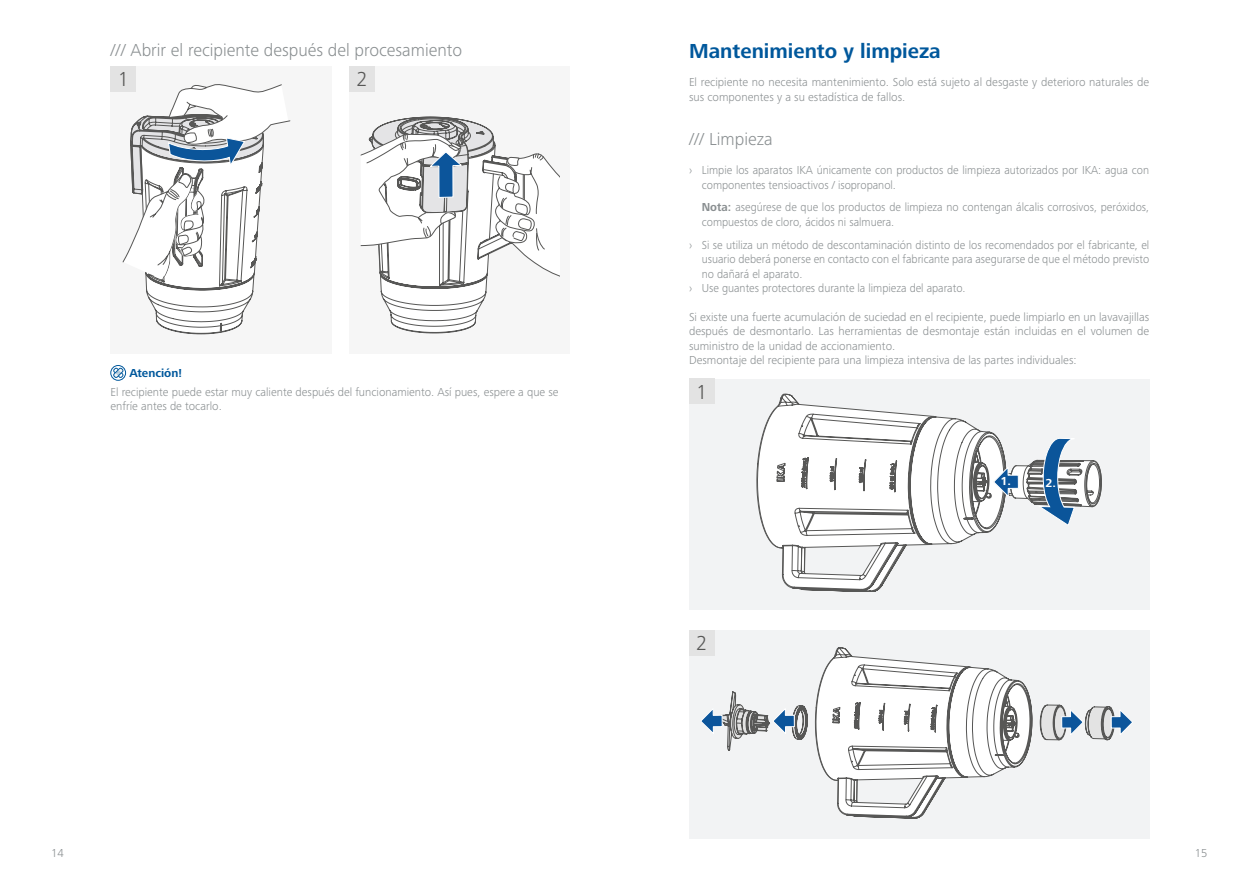
<style>
.page{position:relative;width:1259px;height:893px;background:#fff}
.page>*{position:absolute;margin:0;border:0;box-sizing:border-box;transform-origin:0 0}
.t1{font:700 21px "Frutiger Next IKA";color:#00589c}
.t2{font:300 21px "Frutiger Next IKA";color:#575756}
.t3{font:300 18px "Frutiger Next IKA";color:#8a8f91}
.t4{font:300 12px/14.4px "Frutiger Next IKA";color:#8a8f91}
.t5{font:300 12px/14.4px "Frutiger Next IKA";color:#8a8f91;scale:.96 1}
.t6{font:700 12px "Frutiger Next IKA";color:#00589c}
.t7{font:700 12px "Frutiger Next IKA";color:#fff}
.s1{font-weight:700}
</style>
<div class="page">
<div style="left:111px;top:365px;width:15px;height:15px;border:1px solid #00589c;border-radius:50%"></div>
<svg style="left:113px;top:367px;width:11px;height:11px"></svg>
<div style="left:689px;top:379px;width:460px;height:230px;background:#f2f3f4"></div>
<svg style="left:756px;top:394px;width:122px;height:198px"></svg>
<svg style="left:757px;top:404px;width:344px;height:186px"></svg>
<div style="left:689px;top:379px;width:25px;height:25px;background:#e3e3e3"></div>
<div style="left:689px;top:630px;width:460px;height:209px;background:#f2f3f4"></div>
<svg style="left:701px;top:647px;width:432px;height:171px"></svg>
<div style="left:689px;top:630px;width:25px;height:26px;background:#e3e3e3"></div>
<div style="left:111px;top:66px;width:221px;height:288px;background:#f6f6f6"></div>
<svg style="left:122px;top:84px;width:168px;height:250px"></svg>
<div style="left:111px;top:66px;width:25px;height:25px;background:#e3e3e3"></div>
<div style="left:349px;top:66px;width:221px;height:288px;background:#f6f6f6"></div>
<svg style="left:361px;top:117px;width:199px;height:216px"></svg>
<div style="left:349px;top:66px;width:26px;height:25px;background:#e3e3e3"></div>
<h2 class="t3" style="left:111px;top:39px;width:353px">/// Abrir el recipiente después del procesamiento</h2>
<h1 class="t2" style="left:118px;top:67px;width:13px">1</h1>
<h1 class="t2" style="left:356px;top:67px;width:13px">2</h1>
<p class="t6" style="left:129px;top:366px;width:54px">Atención!</p>
<p class="t4" style="left:111px;top:385px;width:449px">El recipiente puede estar muy caliente después del funcionamiento. Así pues, espere a que se enfríe antes de tocarlo.</p>
<h1 class="t1" style="left:689px;top:39px;width:253px">Mantenimiento y limpieza</h1>
<p class="t4" style="left:689px;top:75px;width:462px">El recipiente no necesita mantenimiento. Solo está sujeto al desgaste y deterioro naturales de sus componentes y a su estadística de fallos.</p>
<h2 class="t3" style="left:689px;top:129px;width:85px">/// Limpieza</h2>
<p class="t4" style="left:702px;top:163px;width:449px;text-indent:-13px">› Limpie los aparatos IKA únicamente con productos de limpieza autorizados por IKA: agua con componentes tensioactivos / isopropanol.</p>
<p class="t5" style="left:702px;top:200px;width:467px"><span class="s1">Nota:</span> asegúrese de que los productos de limpieza no contengan álcalis corrosivos, peróxidos, compuestos de cloro, ácidos ni salmuera.</p>
<p class="t4" style="left:689px;top:238px;width:462px">› Si se utiliza un método de descontaminación distinto de los recomendados por el fabricante, el</p>
<p class="t5" style="left:702px;top:252px;width:467px">usuario deberá ponerse en contacto con el fabricante para asegurarse de que el método previsto</p>
<p class="t5" style="left:702px;top:266px;width:104px">no dañará el aparato.</p>
<p class="t4" style="left:689px;top:281px;width:276px">› Use guantes protectores durante la limpieza del aparato.</p>
<p class="t4" style="left:689px;top:310px;width:462px">Si existe una fuerte acumulación de suciedad en el recipiente, puede limpiarlo en un lavavajillas después de desmontarlo. Las herramientas de desmontaje están incluidas en el volumen de suministro de la unidad de accionamiento.<br>Desmontaje del recipiente para una limpieza intensiva de las partes individuales:</p>
<h1 class="t2" style="left:696px;top:380px;width:13px">1</h1>
<h1 class="t2" style="left:696px;top:631px;width:13px">2</h1>
<p class="t7" style="left:1000px;top:474px;width:12px">1.</p>
<p class="t7" style="left:1045px;top:476px;width:12px">2.</p>
<p class="t4" style="left:51px;top:846px;width:14px">14</p>
<p class="t4" style="left:1194px;top:846px;width:14px">15</p>
</div>
